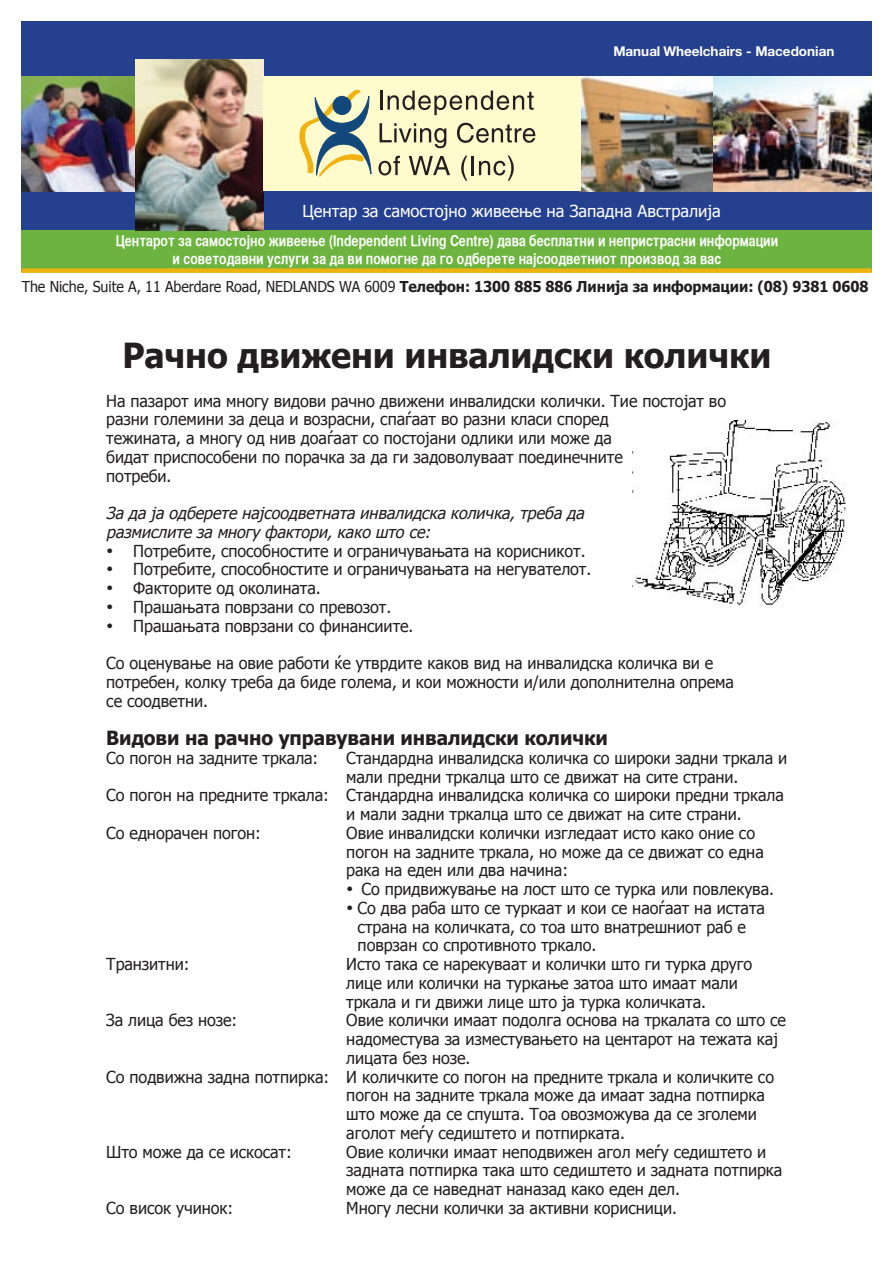
<style>
.page{position:relative;width:893px;height:1263px;background:#fff}
.page>*{position:absolute;margin:0;border:0;box-sizing:border-box;transform-origin:0 0}
.t1{font:700 34.5px "Tahoma";letter-spacing:-.005em;color:#231f20}
.t2{font:700 19.5px "Tahoma";letter-spacing:-.005em;color:#231f20}
.t3{font:16.5px/18.8px "Tahoma";letter-spacing:-.005em;color:#231f20}
.t4{font:italic 16.5px/18.8px "Tahoma";color:#231f20}
.t5{font:16.5px "Tahoma";color:#fff}
.t6{font:15px/18px "Helvetica CY Bold";color:#fff;text-align:center}
.t7{font:700 15px "Tahoma";letter-spacing:-.005em;color:#231f20;scale:.95 1}
.t8{font:700 13.5px "Helvetica Neue";color:#fff}
.s1{font-weight:400}
</style>
<div class="page">
<div style="left:21px;top:21px;width:851px;height:251px;background:#25408f"></div>
<div style="left:21px;top:231px;width:851px;height:38px;background:#6cb43f"></div>
<div style="left:21px;top:268px;width:851px;height:5px;background:#efb310"></div>
<img style="left:21px;top:77px;width:115px;height:114px">
<img style="left:136px;top:60px;width:127px;height:171px">
<img style="left:713px;top:77px;width:159px;height:114px">
<img style="left:580px;top:77px;width:133px;height:114px">
<div style="left:263px;top:77px;width:317px;height:114px;background:#fffbcc"></div>
<svg style="left:299px;top:76px;width:73px;height:101px"></svg>
<div style="left:333px;top:96px;width:18px;height:19px;background:#12487b;border-radius:50%"></div>
<div style="left:333px;top:96px;width:18px;height:19px;border:1px solid #12487b;border-radius:50%"></div>
<svg style="left:380px;top:91px;width:2px;height:19px"></svg>
<svg style="left:388px;top:91px;width:146px;height:24px"></svg>
<svg style="left:380px;top:123px;width:66px;height:25px"></svg>
<svg style="left:457px;top:123px;width:78px;height:20px"></svg>
<svg style="left:378px;top:156px;width:22px;height:19px"></svg>
<svg style="left:409px;top:156px;width:41px;height:19px"></svg>
<svg style="left:461px;top:156px;width:6px;height:25px"></svg>
<hr style="left:471px;top:156px;width:3px;height:19px;background:#231f20">
<svg style="left:479px;top:156px;width:35px;height:25px"></svg>
<img style="left:632px;top:421px;width:214px;height:186px">
<p class="t8" style="left:613px;top:43px;width:222px">Manual Wheelchairs - Macedonian</p>
<p class="t5" style="left:302px;top:200px;width:420px">Центар за самостојно живеење на Западна Австралија</p>
<p class="t6" style="left:116px;top:231px;width:664px">Центарот за самостојно живеење (Independent Living Centre) дава бесплатни и непристрасни информации и советодавни услуги за да ви помогне да го одберете најсоодветниот производ за вас</p>
<p class="t7" style="left:22px;top:276px;width:893px"><span class="s1">The Niche, Suite A, 11 Aberdare Road, NEDLANDS WA 6009</span> Телефон: 1300 885 886 Линија за информации: (08) 9381 0608</p>
<h1 class="t1" style="left:122px;top:332px;width:650px">Рачно движени инвалидски колички</h1>
<p class="t3" style="left:106px;top:390px;width:621px">На пазарот има многу видови рачно движени инвалидски колички. Тие постојат во разни големини за деца и возрасни, спаѓаат во разни класи според<br>тежината, а многу од нив доаѓаат со постојани одлики или може да<br>бидат приспособени по порачка за да ги задоволуваат поединечните<br>потреби.</p>
<p class="t4" style="left:106px;top:503px;width:483px">За да ја одберете најсоодветната инвалидска количка,треба да размислите за многу фактори,како што се:</p>
<p class="t3" style="left:106px;top:540px;width:481px">• Потребите, способностите и ограничувањата на корисникот.</p>
<p class="t3" style="left:106px;top:559px;width:486px">• Потребите, способностите и ограничувањата на негувателот.</p>
<p class="t3" style="left:106px;top:578px;width:216px">• Факторите од околината.</p>
<p class="t3" style="left:106px;top:597px;width:287px">• Прашањата поврзани со превозот.</p>
<p class="t3" style="left:106px;top:615px;width:309px">• Прашањата поврзани со финансиите.</p>
<p class="t3" style="left:106px;top:653px;width:629px">Со оценување на овие работи ќе утврдите каков вид на инвалидска количка ви е потребен, колку треба да биде голема, и кои можности и/или дополнителна опрема се соодветни.</p>
<p class="t2" style="left:106px;top:724px;width:503px">Видови на рачно управувани инвалидски колички</p>
<p class="t3" style="left:106px;top:747px;width:214px">Со погон на задните тркала:</p>
<p class="t3" style="left:346px;top:747px;width:442px">Стандардна инвалидска количка со широки задни тркала и</p>
<p class="t3" style="left:346px;top:766px;width:393px">мали предни тркалца што се движат на сите страни.</p>
<p class="t3" style="left:106px;top:785px;width:679px">Со погон на предните тркала: Стандардна инвалидска количка со широки предни тркала</p>
<p class="t3" style="left:346px;top:804px;width:397px">и мали задни тркалца што се движат на сите страни.</p>
<p class="t3" style="left:106px;top:822px;width:156px">Со еднорачен погон:</p>
<p class="t3" style="left:346px;top:822px;width:419px">Овие инвалидски колички изгледаат исто како оние со погон на задните тркала, но може да се движат со една рака на еден или два начина:</p>
<p class="t3" style="left:346px;top:879px;width:429px">• Со придвижување на лост што се турка или повлекува.</p>
<p class="t3" style="left:358px;top:897px;width:409px;text-indent:-11px">• Со два раба што се туркаат и кои се наоѓаат на истата страна на количката, со тоа што внатрешниот раб е поврзан со спротивното тркало.</p>
<p class="t3" style="left:106px;top:954px;width:85px">Транзитни:</p>
<p class="t3" style="left:346px;top:954px;width:407px">Исто така се нарекуваат и колички што ги турка друго лице или колички на туркање затоа што имаат мали тркала и ги движи лице што ја турка количката.</p>
<p class="t3" style="left:106px;top:1010px;width:133px">За лица без нозе:</p>
<p class="t3" style="left:346px;top:1010px;width:441px">Овие колички имаат подолга основа на тркалата со што се</p>
<p class="t3" style="left:346px;top:1029px;width:433px">надоместува за изместувањето на центарот на тежата кај</p>
<p class="t3" style="left:346px;top:1047px;width:126px">лицата без нозе.</p>
<p class="t3" style="left:106px;top:1066px;width:669px">Со подвижна задна потпирка: И количките со погон на предните тркала и количките со</p>
<p class="t3" style="left:346px;top:1085px;width:420px">погон на задните тркала може да имаат задна потпирка</p>
<p class="t3" style="left:346px;top:1104px;width:412px">што може да се спушта. Тоа овозможува да се зголеми</p>
<p class="t3" style="left:346px;top:1122px;width:280px">аголот меѓу седиштето и потпирката.</p>
<p class="t3" style="left:106px;top:1141px;width:187px">Што може да се искосат:</p>
<p class="t3" style="left:346px;top:1141px;width:438px">Овие колички имаат неподвижен агол меѓу седиштето и задната потпирка така што седиштето и задната потпирка може да се наведнат наназад како еден дел.</p>
<p class="t3" style="left:106px;top:1197px;width:128px">Со висок учинок:</p>
<p class="t3" style="left:346px;top:1197px;width:332px">Многу лесни колички за активни корисници.</p>
</div>
